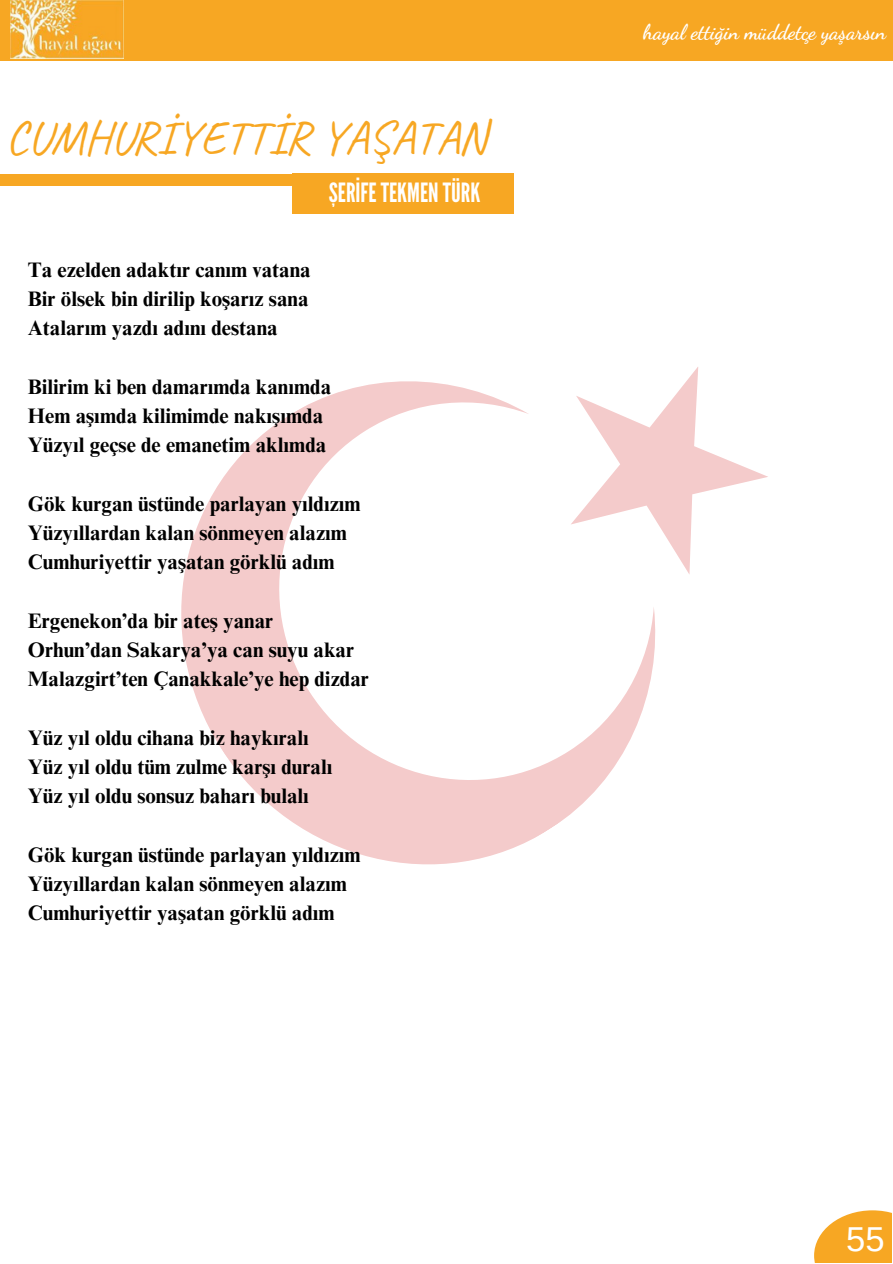
<style>
.page{position:relative;width:893px;height:1264px;background:#fff}
.page>*{position:absolute;margin:0;border:0;box-sizing:border-box;transform-origin:0 0}
.t1{font:46.8px "Caveat";color:#f7a723}
.t2{font:34.5px "Arimo";color:#fff}
.t3{font:26.4px "League Gothic";color:#fff}
.t4{font:700 21px "Times NRMT Pro";color:#000}
.t5{font:700 21px "Dancing Script";color:#fff}
</style>
<div class="page">
<svg style="left:181px;top:381px;width:475px;height:484px"></svg>
<svg style="left:513px;top:367px;width:255px;height:247px"></svg>
<div style="left:0;top:0;width:892px;height:61px;background:#f7a723"></div>
<img style="left:10px;top:1px;width:114px;height:57px">
<svg style="left:814px;top:1210px;width:77px;height:52px;background:#f8b444"></svg>
<div style="left:0;top:173px;width:513px;height:12px;background:#f7a723"></div>
<div style="left:292px;top:174px;width:221px;height:40px;background:#f7a723"></div>
<p class="t1" style="left:5px;top:108px;width:482px">CUMHURİYETTİR YAŞATAN</p>
<p class="t3" style="left:329px;top:177px;width:153px">ŞERİFETEKMENTÜRK</p>
<p class="t4" style="left:28px;top:262px;width:284px">Ta ezelden adaktır canım vatana</p>
<p class="t4" style="left:28px;top:291px;width:282px">Bir ölsek bin dirilip koşarız sana</p>
<p class="t4" style="left:28px;top:320px;width:251px">Atalarım yazdı adını destana</p>
<p class="t4" style="left:28px;top:379px;width:305px">Bilirim ki ben damarımda kanımda</p>
<p class="t4" style="left:28px;top:408px;width:297px">Hem aşımda kilimimde nakışımda</p>
<p class="t4" style="left:28px;top:437px;width:300px">Yüzyıl geçse de emanetim aklımda</p>
<p class="t4" style="left:28px;top:495px;width:334px">Gök kurgan üstünde parlayan yıldızım</p>
<p class="t4" style="left:28px;top:525px;width:320px">Yüzyıllardan kalan sönmeyen alazım</p>
<p class="t4" style="left:28px;top:554px;width:308px">Cumhuriyettir yaşatan görklü adım</p>
<p class="t4" style="left:28px;top:612px;width:247px">Ergenekon’da bir ateş yanar</p>
<p class="t4" style="left:28px;top:642px;width:328px">Orhun’dan Sakarya’ya can suyu akar</p>
<p class="t4" style="left:28px;top:671px;width:342px">Malazgirt’ten Çanakkale’ye hep dizdar</p>
<p class="t4" style="left:28px;top:729px;width:282px">Yüz yıl oldu cihana biz haykıralı</p>
<p class="t4" style="left:28px;top:759px;width:306px">Yüz yıl oldu tüm zulme karşı duralı</p>
<p class="t4" style="left:28px;top:788px;width:282px">Yüz yıl oldu sonsuz baharı bulalı</p>
<p class="t4" style="left:28px;top:846px;width:334px">Gök kurgan üstünde parlayan yıldızım</p>
<p class="t4" style="left:28px;top:875px;width:320px">Yüzyıllardan kalan sönmeyen alazım</p>
<p class="t4" style="left:28px;top:905px;width:308px">Cumhuriyettir yaşatan görklü adım</p>
<p class="t5" style="left:643px;top:20px;width:245px">hayal ettiğin müddetçe yaşarsın</p>
<p class="t2" style="left:846px;top:1219px;width:40px">55</p>
</div>
